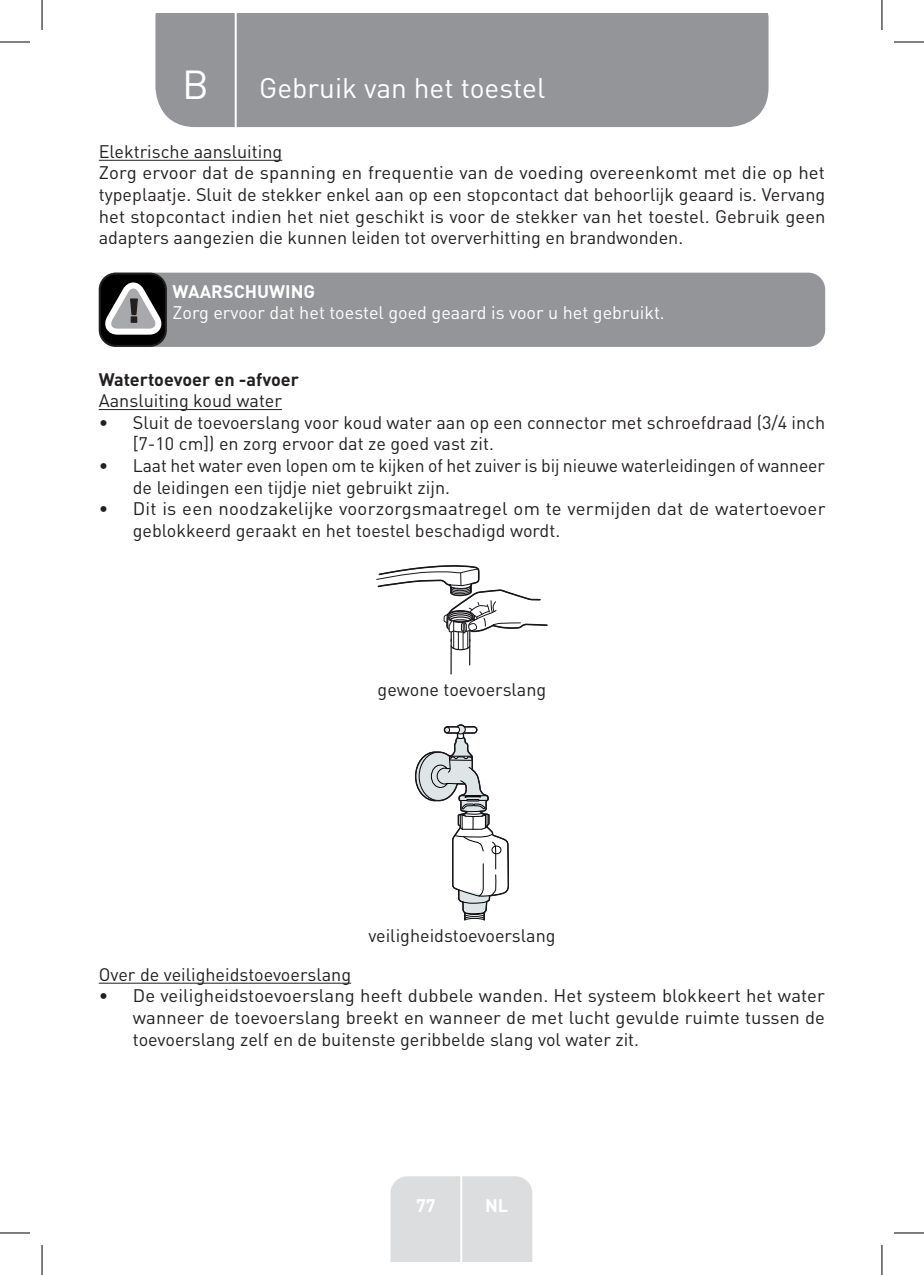
<style>
.page{position:relative;width:924px;height:1275px;background:#fff}
.page>*{position:absolute;margin:0;border:0;box-sizing:border-box;transform-origin:0 0}
.t1{font:40px "DIN Pro";color:#fff}
.TitreGauche__gabarit{font:28px "DIN Pro";color:#fff}
.Body{font:18px/21.6px "DIN Pro";color:#231f20}
.White_Text{font:18px "DIN Pro";color:#fff}
.Body_SB{font:18px "DIN Pro";color:#231f20}
.Body_center{font:18px "DIN Pro";color:#231f20}
.Headline-02_SB{font:700 18px "DIN Pro";color:#231f20}
.White_Text-2{font:700 18px "DIN Pro";color:#fff}
</style>
<div class="page">
<div style="left:155px;top:14px;width:613px;height:113px;background:#939598"></div>
<div style="left:390px;top:1176px;width:142px;height:85px;background:#dcdddf"></div>
<hr style="left:460px;top:1153px;width:2px;height:108px;background:#fff">
<hr style="left:234px;top:14px;width:2px;height:116px;background:#fff">
<hr style="left:99px;top:160px;width:183px;height:1px;background:#231f20">
<hr style="left:99px;top:409px;width:183px;height:1px;background:#231f20">
<hr style="left:99px;top:982px;width:252px;height:1px;background:#231f20">
<div style="left:99px;top:273px;width:725px;height:74px;background:#939598;border-radius:17px"></div>
<div style="left:100px;top:274px;width:66px;height:72px;background:#000;border-radius:16px"></div>
<div style="left:99px;top:273px;width:68px;height:74px;border:2px solid #231f20;border-radius:16px"></div>
<svg style="left:105px;top:282px;width:57px;height:53px"></svg>
<hr style="left:450px;top:639px;width:1px;height:35px;background:#18151a">
<svg style="left:376px;top:565px;width:171px;height:100px"></svg>
<svg style="left:415px;top:724px;width:94px;height:196px"></svg>
<hr style="left:0;top:42px;width:30px;height:1px;background:#000">
<hr style="left:893px;top:42px;width:30px;height:1px;background:#000">
<hr style="left:0;top:1232px;width:30px;height:1px;background:#000">
<hr style="left:893px;top:1232px;width:30px;height:1px;background:#000">
<hr style="left:42px;top:0;width:1px;height:30px;background:#000">
<hr style="left:42px;top:1245px;width:1px;height:30px;background:#000">
<hr style="left:881px;top:0;width:1px;height:30px;background:#000">
<hr style="left:881px;top:1245px;width:1px;height:30px;background:#000">
<p class="t1" style="left:182px;top:57px;width:28px">B</p>
<p class="TitreGauche__gabarit" style="left:259px;top:69px;width:287px">Gebruik van het toestel</p>
<p class="Body_SB" style="left:99px;top:139px;width:185px">Elektrische aansluiting</p>
<p class="Body" style="left:99px;top:161px;width:728px;text-align:justify">Zorg ervoor dat de spanning en frequentie van de voeding overeenkomt met die op het typeplaatje. Sluit de stekker enkel aan op een stopcontact dat behoorlijk geaard is. Vervang het stopcontact indien het niet geschikt is voor de stekker van het toestel. Gebruik geen adapters aangezien die kunnen leiden tot oververhitting en brandwonden.</p>
<p class="White_Text-2" style="left:172px;top:279px;width:144px">WAARSCHUWING</p>
<p class="White_Text" style="left:172px;top:300px;width:493px">Zorg ervoor dat het toestel goed geaard is voor u het gebruikt.</p>
<p class="Headline-02_SB" style="left:99px;top:367px;width:201px">Watertoevoer en -afvoer</p>
<p class="Body" style="left:99px;top:389px;width:185px">Aansluiting koud water</p>
<p class="Body" style="left:133px;top:411px;width:693px;text-indent:-34px">• Sluit de toevoerslang voor koud water aan op een connector met schroefdraad (3/4 inch [7-10 cm]) en zorg ervoor dat ze goed vast zit.</p>
<p class="Body" style="left:133px;top:454px;width:693px;text-indent:-34px">• Laat het water even lopen om te kijken of het zuiver is bij nieuwe waterleidingen of wanneer de leidingen een tijdje niet gebruikt zijn.</p>
<p class="Body" style="left:133px;top:497px;width:693px;text-indent:-34px">• Dit is een noodzakelijke voorzorgsmaatregel om te vermijden dat de watertoevoer geblokkeerd geraakt en het toestel beschadigd wordt.</p>
<p class="Body_center" style="left:377px;top:677px;width:170px">gewone toevoerslang</p>
<p class="Body_center" style="left:368px;top:923px;width:189px">veiligheidstoevoerslang</p>
<p class="Body_SB" style="left:99px;top:962px;width:254px">Over de veiligheidstoevoerslang</p>
<p class="Body" style="left:133px;top:984px;width:693px;text-align:justify;text-indent:-34px">• De veiligheidstoevoerslang heeft dubbele wanden. Het systeem blokkeert het water wanneer de toevoerslang breekt en wanneer de met lucht gevulde ruimte tussen de toevoerslang zelf en de buitenste geribbelde slang vol water zit.</p>
<p class="White_Text-2" style="left:416px;top:1192px;width:21px">77</p>
<p class="White_Text-2" style="left:485px;top:1192px;width:25px">NL</p>
</div>
